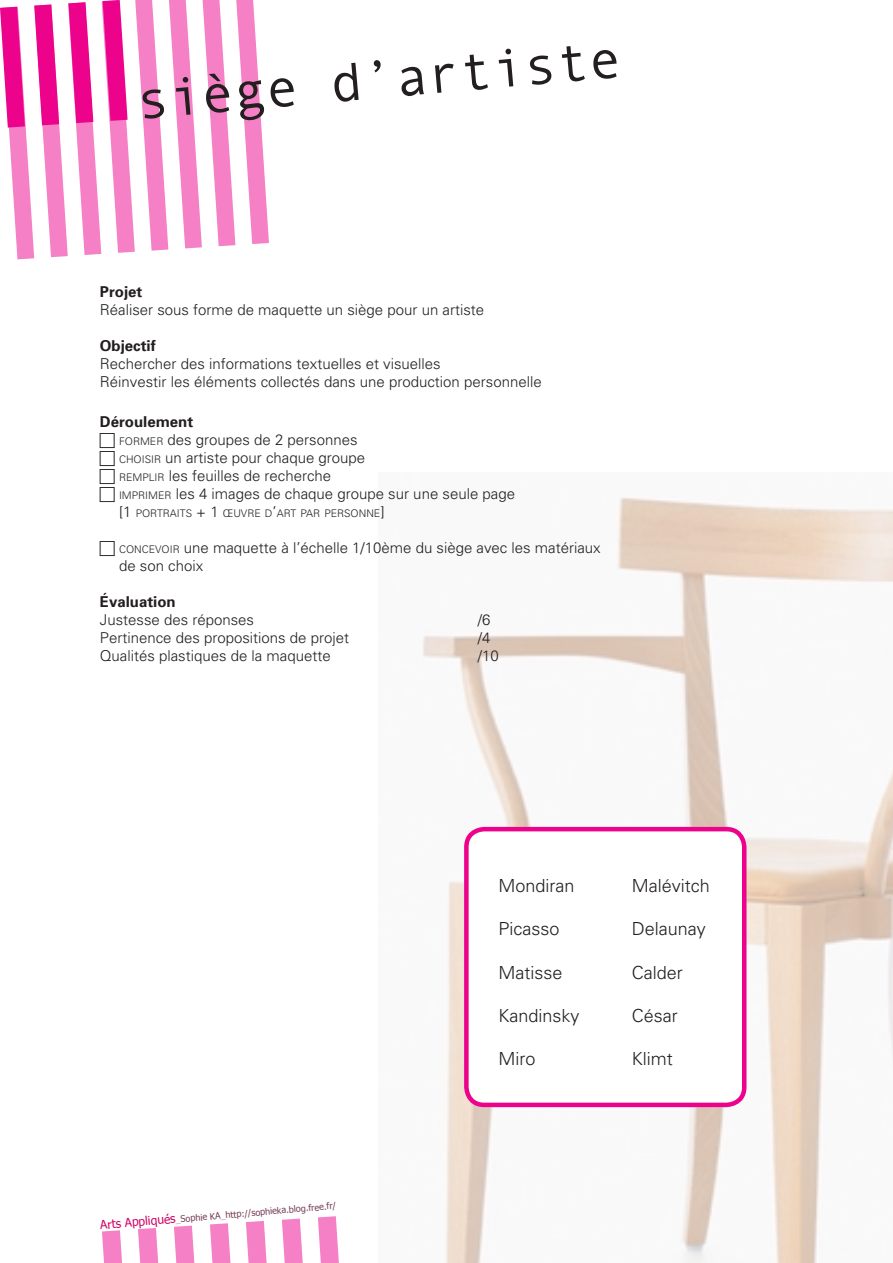
<style>
.page{position:relative;width:893px;height:1263px;background:#fff}
.page>*{position:absolute;margin:0;border:0;box-sizing:border-box;transform-origin:0 0}
.t1{font:54px "Andale Mono";color:#231f20}
.t2{font:300 18px "Univers";color:#231f20}
.t3{font:300 15px/18px "Univers";color:#231f20}
.t4{font:700 15px "Univers";color:#231f20}
.t5{font:300 10.5px "Univers";color:#231f20}
.t6{font:9px "Tahoma";color:#773e58}
.s1{font-size:10.5px}
.s2{font-size:15px}
.s3{font-size:12px;color:#d10365}
.s4{color:#e27f97}
</style>
<div class="page">
<svg style="left:0;top:0;width:269px;height:260px"></svg>
<svg style="left:102px;top:1216px;width:237px;height:47px"></svg>
<img style="left:422px;top:497px;width:471px;height:766px">
<div style="left:466px;top:829px;width:278px;height:276px;background:#fff;border-radius:18px"></div>
<div style="left:464px;top:827px;width:282px;height:280px;border:4px solid #ed028c;border-radius:18px"></div>
<p class="t1" style="left:134px;top:66px;width:487px;rotate:-5deg">siège d’artiste</p>
<p class="t4" style="left:100px;top:282px;width:44px">Projet</p>
<p class="t3" style="left:100px;top:300px;width:386px">Réaliser sous forme de maquette un siège pour un artiste</p>
<p class="t4" style="left:100px;top:336px;width:57px">Objectif</p>
<p class="t3" style="left:100px;top:354px;width:342px">Rechercher des informations textuelles et visuelles</p>
<p class="t3" style="left:100px;top:372px;width:443px">Réinvestir les éléments collectés dans une production personnelle</p>
<p class="t4" style="left:100px;top:412px;width:95px">Déroulement</p>
<p class="t3" style="left:119px;top:430px;width:240px"><span class="s1">FORMER</span> des groupes de 2 personnes</p>
<p class="t3" style="left:119px;top:448px;width:248px"><span class="s1">CHOISIR</span> un artiste pour chaque groupe</p>
<p class="t3" style="left:119px;top:466px;width:214px"><span class="s1">REMPLIR</span> les feuilles de recherche</p>
<p class="t3" style="left:119px;top:484px;width:398px"><span class="s1">IMPRIMER</span> les 4 images de chaque groupe sur une seule page</p>
<p class="t5" style="left:119px;top:507px;width:267px"><span class="s2">[1</span> PORTRAITS <span class="s2">+ 1</span> ŒUVRE D<span class="s2">’</span>ART PAR PERSONNE<span class="s2">]</span></p>
<p class="t3" style="left:119px;top:538px;width:483px"><span class="s1">CONCEVOIR</span> une maquette à l’échelle 1/10ème du siège avec les matériaux de son choix</p>
<p class="t4" style="left:100px;top:592px;width:77px">Évaluation</p>
<p class="t3" style="left:100px;top:610px;width:156px">Justesse des réponses</p>
<p class="t3" style="left:478px;top:610px;width:14px">/6</p>
<p class="t3" style="left:100px;top:628px;width:251px">Pertinence des propositions de projet</p>
<p class="t3" style="left:478px;top:628px;width:14px">/4</p>
<p class="t3" style="left:100px;top:646px;width:232px">Qualités plastiques de la maquette</p>
<p class="t3" style="left:478px;top:646px;width:22px">/10</p>
<p class="t6" style="left:100px;top:1220px;width:238px;rotate:-5deg"><span class="s3">Arts Appliqués</span><span class="s4">_</span>Sophie KA<span class="s4">_</span>http://sophieka.blog.free.fr/</p>
<p class="t2" style="left:498px;top:875px;width:78px">Mondiran</p>
<p class="t2" style="left:498px;top:918px;width:63px">Picasso</p>
<p class="t2" style="left:498px;top:961px;width:65px">Matisse</p>
<p class="t2" style="left:498px;top:1005px;width:83px">Kandinsky</p>
<p class="t2" style="left:498px;top:1048px;width:38px">Miro</p>
<p class="t2" style="left:632px;top:875px;width:79px">Malévitch</p>
<p class="t2" style="left:632px;top:918px;width:76px">Delaunay</p>
<p class="t2" style="left:632px;top:961px;width:53px">Calder</p>
<p class="t2" style="left:632px;top:1005px;width:48px">César</p>
<p class="t2" style="left:632px;top:1048px;width:42px">Klimt</p>
</div>
